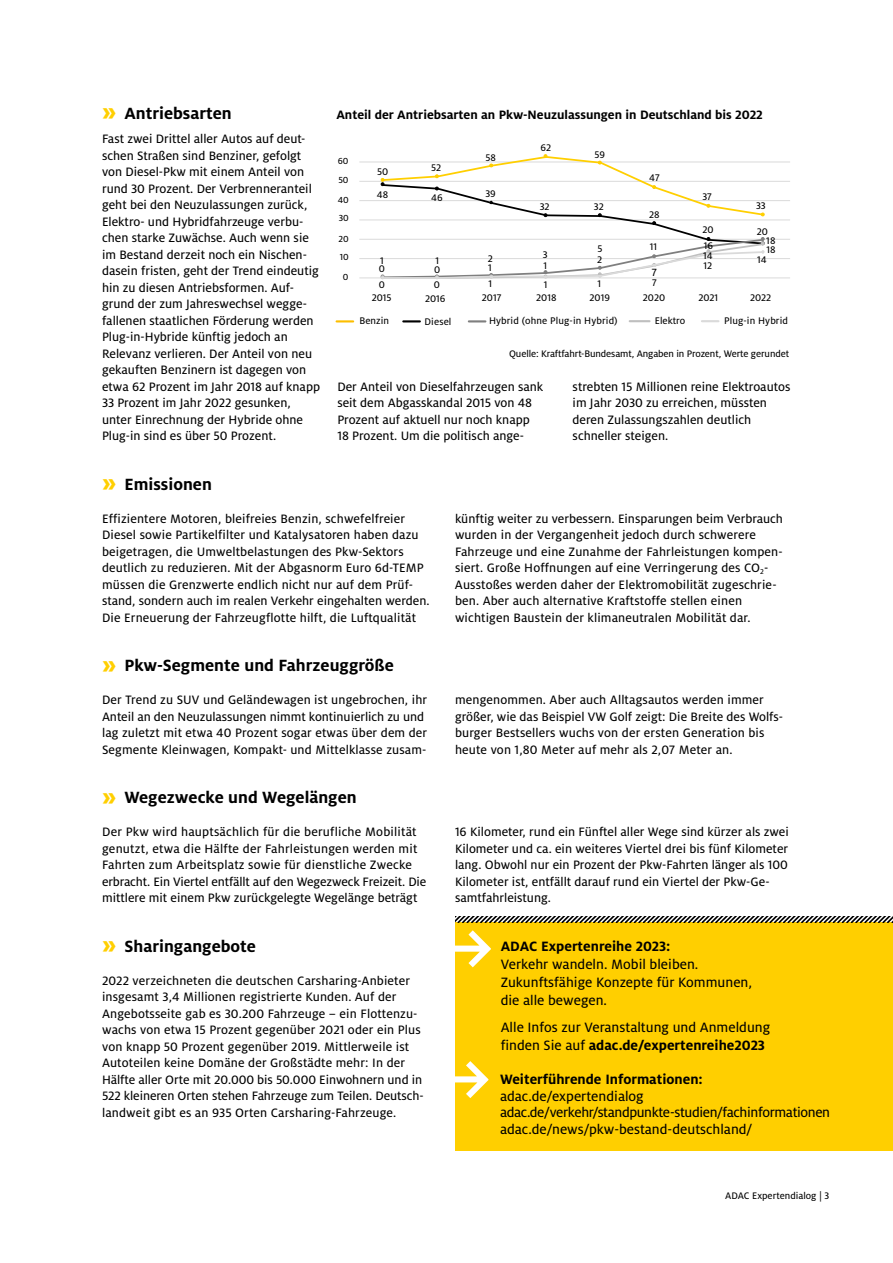
<style>
.page{position:relative;width:893px;height:1263px;background:#fff}
.page>*{position:absolute;margin:0;border:0;box-sizing:border-box;transform-origin:0 0}
.t1{font:700 18px "Milo ADAC";color:#000}
.t2{font:15px/18px "Milo ADAC Text";color:#000}
.t3{font:700 15px "Milo ADAC";color:#000}
.t4{font:13.5px/16.5px "Milo ADAC Text";color:#000}
.t5{font:700 13.5px "Milo ADAC";color:#000}
.t6{font:11.55px "Milo ADAC Text";color:#000}
.t7{font:10.65px/9.4px "Milo ADAC Text";color:#000}
.t8{font:10.5px "Milo ADAC Text";letter-spacing:-.01em;color:#000}
.t9{font:9.75px "Milo ADAC Text";color:#000}
.s1{font-size:27px;color:#ffcf00}
.s2{font-family:"Milo ADAC Text";font-weight:400}
</style>
<div class="page">
<hr style="left:359px;top:258px;width:431px;height:1px;background:#dadada">
<hr style="left:359px;top:239px;width:431px;height:1px;background:#dadada">
<hr style="left:359px;top:220px;width:431px;height:1px;background:#dadada">
<hr style="left:359px;top:200px;width:431px;height:1px;background:#dadada">
<hr style="left:359px;top:181px;width:431px;height:1px;background:#dadada">
<hr style="left:359px;top:162px;width:431px;height:1px;background:#dadada">
<hr style="left:359px;top:278px;width:431px;height:1px;background:#dadada">
<svg style="left:381px;top:154px;width:384px;height:126px"></svg>
<svg style="left:337px;top:320px;width:16px;height:2px"></svg>
<svg style="left:403px;top:320px;width:17px;height:2px"></svg>
<svg style="left:469px;top:320px;width:16px;height:2px"></svg>
<svg style="left:630px;top:320px;width:19px;height:2px"></svg>
<svg style="left:702px;top:320px;width:16px;height:2px"></svg>
<div style="left:455px;top:922px;width:438px;height:229px;background:#ffcf00"></div>
<svg style="left:455px;top:916px;width:438px;height:6px"></svg>
<svg style="left:455px;top:930px;width:36px;height:37px"></svg>
<svg style="left:455px;top:1061px;width:34px;height:37px"></svg>
<h1 class="t1" style="left:102px;top:103px;width:131px"><span class="s1">››</span> Antriebsarten</h1>
<p class="t4" style="left:102px;top:131px;width:219px">Fast zwei Drittel aller Autos auf deut&shy;schen Straßen sind Benziner, gefolgt von Diesel-Pkw mit einem Anteil von rund 30 Prozent. Der Verbrenneranteil geht bei den Neuzulassungen zurück, Elektro- und Hybridfahrzeuge verbu&shy;chen starke Zuwächse. Auch wenn sie im Bestand derzeit noch ein Nischen&shy;dasein fristen, geht der Trend eindeutig hin zu diesen Antriebsformen. Auf&shy;grund der zum Jahreswechsel wegge&shy;fallenen staatlichen Förderung werden Plug-in-Hybride künftig jedoch an Relevanz verlieren. Der Anteil von neu gekauften Benzinern ist dagegen von etwa 62 Prozent im Jahr 2018 auf knapp 33 Prozent im Jahr 2022 gesunken, unter Einrechnung der Hybride ohne Plug-in sind es über 50 Prozent.</p>
<h1 class="t1" style="left:102px;top:474px;width:111px"><span class="s1">››</span> Emissionen</h1>
<p class="t5" style="left:336px;top:107px;width:428px">Anteil der Antriebsarten an Pkw-Neuzulassungen in Deutschland bis 2022</p>
<p class="t9" style="left:338px;top:155px;width:12px">60</p>
<p class="t9" style="left:338px;top:175px;width:12px">50</p>
<p class="t7" style="left:377px;top:167px;width:13px">50</p>
<p class="t7" style="left:431px;top:163px;width:11px">52</p>
<p class="t7" style="left:485px;top:153px;width:12px">58</p>
<p class="t7" style="left:540px;top:143px;width:12px">62</p>
<p class="t7" style="left:595px;top:150px;width:12px">59</p>
<p class="t7" style="left:649px;top:173px;width:12px">47</p>
<p class="t9" style="left:338px;top:194px;width:13px">40</p>
<p class="t9" style="left:339px;top:213px;width:12px">30</p>
<p class="t7" style="left:377px;top:190px;width:13px">48</p>
<p class="t7" style="left:431px;top:193px;width:13px">46</p>
<p class="t7" style="left:485px;top:189px;width:12px">39</p>
<p class="t7" style="left:540px;top:202px;width:11px">32</p>
<p class="t7" style="left:594px;top:202px;width:11px">32</p>
<p class="t7" style="left:649px;top:209px;width:12px">28</p>
<p class="t7" style="left:702px;top:192px;width:11px">37</p>
<p class="t7" style="left:756px;top:201px;width:11px">33</p>
<p class="t9" style="left:338px;top:233px;width:12px">20</p>
<p class="t9" style="left:340px;top:252px;width:10px">10</p>
<p class="t9" style="left:343px;top:271px;width:7px">0</p>
<p class="t7" style="left:379px;top:256px;width:8px;line-height:8.6px">1<br>0</p>
<p class="t7" style="left:379px;top:280px;width:8px">0</p>
<p class="t7" style="left:434px;top:256px;width:8px">1<br>0</p>
<p class="t7" style="left:434px;top:280px;width:8px">0</p>
<p class="t7" style="left:488px;top:254px;width:6px">2<br>1</p>
<p class="t7" style="left:488px;top:279px;width:5px">1</p>
<p class="t7" style="left:543px;top:250px;width:6px;line-height:10.4px">3<br>1</p>
<p class="t7" style="left:544px;top:280px;width:5px">1</p>
<p class="t7" style="left:597px;top:244px;width:7px;line-height:10.2px">5<br>2</p>
<p class="t7" style="left:597px;top:279px;width:5px">1</p>
<p class="t7" style="left:650px;top:242px;width:9px">11</p>
<p class="t6" style="left:652px;top:266px;width:7px">7</p>
<p class="t7" style="left:652px;top:278px;width:6px">7</p>
<p class="t7" style="left:702px;top:225px;width:13px">20</p>
<p class="t7" style="left:757px;top:227px;width:13px">20</p>
<p class="t7" style="left:766px;top:235px;width:11px">18</p>
<p class="t7" style="left:704px;top:241px;width:11px">16</p>
<p class="t7" style="left:766px;top:245px;width:11px">18</p>
<p class="t7" style="left:703px;top:251px;width:11px">14</p>
<p class="t7" style="left:757px;top:255px;width:11px">14</p>
<p class="t7" style="left:703px;top:261px;width:10px">12</p>
<p class="t7" style="left:372px;top:293px;width:21px">2015</p>
<p class="t7" style="left:425px;top:294px;width:22px">2016</p>
<p class="t7" style="left:482px;top:293px;width:21px">2017</p>
<p class="t7" style="left:536px;top:293px;width:22px">2018</p>
<p class="t7" style="left:643px;top:293px;width:24px">2020</p>
<p class="t7" style="left:698px;top:293px;width:21px">2021</p>
<p class="t7" style="left:750px;top:293px;width:23px">2022</p>
<p class="t7" style="left:359px;top:316px;width:31px">Benzin</p>
<p class="t7" style="left:424px;top:317px;width:28px">Diesel</p>
<p class="t7" style="left:489px;top:316px;width:130px">Hybrid (ohne Plug-in Hybrid)</p>
<p class="t7" style="left:655px;top:316px;width:32px">Elektro</p>
<p class="t7" style="left:724px;top:316px;width:66px">Plug-in Hybrid</p>
<p class="t7" style="left:590px;top:293px;width:22px">2019</p>
<p class="t8" style="left:509px;top:348px;width:281px">Quelle: Kraftfahrt-Bundesamt, Angaben in Prozent, Werte gerundet</p>
<p class="t4" style="left:337px;top:378px;width:207px">Der Anteil von Dieselfahrzeugen sank seit dem Abgasskandal 2015 von 48<br>Prozent auf aktuell nur noch knapp 18 Prozent. Um die politisch ange-</p>
<p class="t4" style="left:573px;top:378px;width:219px">strebten 15 Millionen reine Elektroautos im Jahr 2030 zu erreichen, müssten deren Zulassungszahlen deutlich schneller steigen.</p>
<p class="t4" style="left:102px;top:510px;width:329px">Effizientere Motoren, bleifreies Benzin, schwefelfreier Diesel sowie Partikelfilter und Katalysatoren haben dazu beigetragen, die Umweltbelastungen des Pkw-Sektors deutlich zu reduzieren. Mit der Abgasnorm Euro 6d-TEMP müssen die Grenzwerte endlich nicht nur auf dem Prüf&shy;stand, sondern auch im realen Verkehr eingehalten werden.<br>Die Erneuerung der Fahrzeugflotte hilft, die Luftqualität</p>
<p class="t4" style="left:455px;top:510px;width:330px">künftig weiter zu verbessern. Einsparungen beim Verbrauch wurden in der Vergangenheit jedoch durch schwerere Fahrzeuge und eine Zunahme der Fahrleistungen kompen&shy;siert. Große Hoffnungen auf eine Verringerung des CO<sub>2</sub>- Ausstoßes werden daher der Elektromobilität zugeschrie&shy;ben. Aber auch alternative Kraftstoffe stellen einen wichtigen Baustein der klimaneutralen Mobilität dar.</p>
<h1 class="t1" style="left:102px;top:655px;width:293px"><span class="s1">››</span> Pkw-Segmente und Fahrzeuggröße</h1>
<p class="t4" style="left:102px;top:692px;width:327px">Der Trend zu SUV und Geländewagen ist ungebrochen, ihr Anteil an den Neuzulassungen nimmt kontinuierlich zu und lag zuletzt mit etwa 40 Prozent sogar etwas über dem der Segmente Kleinwagen, Kompakt- und Mittelklasse zusam-</p>
<p class="t4" style="left:455px;top:692px;width:329px">mengenommen. Aber auch Alltagsautos werden immer größer, wie das Beispiel VW Golf zeigt: Die Breite des Wolfs&shy;burger Bestsellers wuchs von der ersten Generation bis heute von 1,80 Meter auf mehr als 2,07 Meter an.</p>
<h1 class="t1" style="left:102px;top:787px;width:256px"><span class="s1">››</span> Wegezwecke und Wegelängen</h1>
<p class="t4" style="left:102px;top:824px;width:326px">Der Pkw wird hauptsächlich für die berufliche Mobilität genutzt, etwa die Hälfte der Fahrleistungen werden mit Fahrten zum Arbeitsplatz sowie für dienstliche Zwecke erbracht. Ein Viertel entfällt auf den Wegezweck Freizeit. Die mittlere mit einem Pkw zurückgelegte Wegelänge beträgt</p>
<p class="t4" style="left:455px;top:824px;width:335px">16 Kilometer, rund ein Fünftel aller Wege sind kürzer als zwei Kilometer und ca. ein weiteres Viertel drei bis fünf Kilometer lang. Obwohl nur ein Prozent der Pkw-Fahrten länger als 100<br>Kilometer ist, entfällt darauf rund ein Viertel der Pkw-Ge&shy;samtfahrleistung.</p>
<h1 class="t1" style="left:102px;top:936px;width:156px"><span class="s1">››</span> Sharingangebote</h1>
<p class="t4" style="left:102px;top:972px;width:323px">2022 verzeichneten die deutschen Carsharing-Anbieter insgesamt 3,4 Millionen registrierte Kunden. Auf der Angebotsseite gab es 30.200 Fahrzeuge – ein Flottenzu&shy;wachs von etwa 15 Prozent gegenüber 2021 oder ein Plus von knapp 50 Prozent gegenüber 2019. Mittlerweile ist Autoteilen keine Domäne der Großstädte mehr: In der Hälfte aller Orte mit 20.000 bis 50.000 Einwohnern und in 522 kleineren Orten stehen Fahrzeuge zum Teilen. Deutsch&shy;landweit gibt es an 935 Orten Carsharing-Fahrzeuge.</p>
<p class="t3" style="left:501px;top:938px;width:171px">ADAC Expertenreihe 2023:</p>
<p class="t2" style="left:501px;top:956px;width:253px">Verkehr wandeln. Mobil bleiben.<br>Zukunftsfähige Konzepte für Kommunen, die alle bewegen.</p>
<p class="t2" style="left:501px;top:1019px;width:271px">Alle Infos zur Veranstaltung und Anmeldung</p>
<p class="t3" style="left:501px;top:1037px;width:266px"><span class="s2">finden Sie auf</span> adac.de/expertenreihe2023</p>
<p class="t3" style="left:500px;top:1071px;width:204px">Weiterführende Informationen:</p>
<p class="t2" style="left:500px;top:1088px;width:332px;line-height:16.5px">adac.de/expertendialog adac.de/verkehr/standpunkte-studien/fachinformationen adac.de/news/pkw-bestand-deutschland/</p>
<p class="t8" style="left:725px;top:1190px;width:106px">ADAC Expertendialog | 3</p>
</div>
